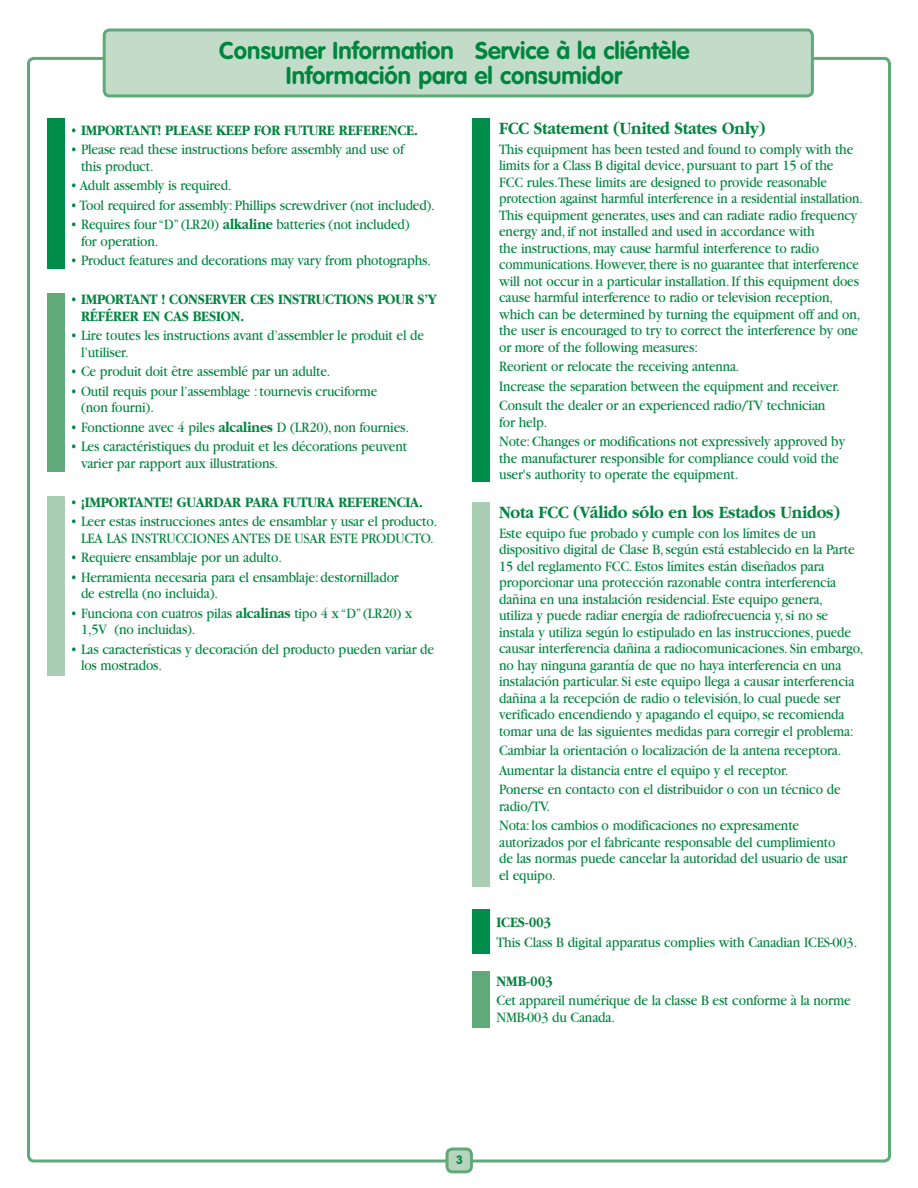
<style>
.page{position:relative;width:918px;height:1188px;background:#fff}
.page>*{position:absolute;margin:0;border:0;box-sizing:border-box;transform-origin:0 0}
.t1{font:700 24px/25.5px "VAG Rounded";color:#00853f;text-align:center}
.t2{font:700 18px "Garamond";letter-spacing:-.01em;color:#00853f;scale:.9 1}
.t3{font:15px/16.5px "Garamond";letter-spacing:-.01em;color:#00853f;scale:.9 1}
.t4{font:700 15px/16.5px "Garamond";letter-spacing:-.01em;color:#00853f;scale:.9 1}
.t5{font:700 12px "VAG Rounded";color:#00853f}
.s1{font-weight:400}
.s2{font-weight:700}
</style>
<div class="page">
<div style="left:47px;top:119px;width:18px;height:150px;background:#008d49"></div>
<div style="left:47px;top:293px;width:17px;height:178px;background:#60a979"></div>
<div style="left:47px;top:496px;width:17px;height:180px;background:#aaceb3"></div>
<div style="left:104px;top:30px;width:708px;height:66px;background:#c3dcc9;border-radius:5px"></div>
<div style="left:103px;top:28px;width:711px;height:69px;border:3px solid #60a979;border-radius:5px"></div>
<div style="left:473px;top:502px;width:17px;height:385px;background:#aaceb3"></div>
<div style="left:472px;top:119px;width:18px;height:363px;background:#008d49"></div>
<div style="left:473px;top:971px;width:17px;height:57px;background:#60a979"></div>
<div style="left:472px;top:909px;width:18px;height:45px;background:#008d49"></div>
<div style="left:447px;top:1149px;width:24px;height:23px;background:#b7d5be;border-radius:5px"></div>
<div style="left:446px;top:1147px;width:27px;height:26px;border:3px solid #60a979;border-radius:5px"></div>
<h1 class="t1" style="left:219px;top:39px;width:472px">Consumer Information Service à la cliéntèle<br>Información para el consumidor</h1>
<p class="t2" style="left:499px;top:121px;width:297px">FCC Statement (United States Only)</p>
<p class="t3" style="left:499px;top:142px;width:406px">This equipment has been tested and found to comply with the limits for a Class B digital device, pursuant to part 15 of the<br>FCC rules.These limits are designed to provide reasonable protection against harmful interference in a residential installation.<br>This equipment generates, uses and can radiate radio frequency energy and, if not installed and used in accordance with<br>the instructions, may cause harmful interference to radio communications. However, there is no guarantee that interference will not occur in a particular installation. If this equipment does cause harmful interference to radio or television reception, which can be determined by turning the equipment off and on, the user is encouraged to try to correct the interference by one or more of the following measures:</p>
<p class="t3" style="left:499px;top:358px;width:380px;line-height:19.5px">Reorient or relocate the receiving antenna.<br>Increase the separation between the equipment and receiver.<br>Consult the dealer or an experienced radio/TV technician</p>
<p class="t3" style="left:499px;top:414px;width:386px;line-height:19.5px">for help.<br>Note: Changes or modifications not expressively approved by</p>
<p class="t3" style="left:499px;top:451px;width:379px">the manufacturer responsible for compliance could void the user's authority to operate the equipment.</p>
<p class="t2" style="left:499px;top:505px;width:380px">Nota FCC (Válido sólo en los Estados Unidos)</p>
<p class="t3" style="left:499px;top:526px;width:406px">Este equipo fue probado y cumple con los límites de un dispositivo digital de Clase B, según está establecido en la Parte 15 del reglamento FCC. Estos límites están diseñados para proporcionar una protección razonable contra interferencia dañina en una instalación residencial. Este equipo genera,<br>utiliza y puede radiar energía de radiofrecuencia y, si no se instala y utiliza según lo estipulado en las instrucciones, puede causar interferencia dañina a radiocomunicaciones. Sin embargo, no hay ninguna garantía de que no haya interferencia en una instalación particular. Si este equipo llega a causar interferencia dañina a la recepción de radio o televisión, lo cual puede ser verificado encendiendo y apagando el equipo, se recomienda tomar una de las siguientes medidas para corregir el problema:</p>
<p class="t3" style="left:499px;top:742px;width:382px;line-height:19.5px">Cambiar la orientación o localización de la antena receptora.<br>Aumentar la distancia entre el equipo y el receptor.<br>Ponerse en contacto con el distribuidor o con un técnico de</p>
<p class="t3" style="left:499px;top:798px;width:335px;line-height:19.5px">radio/TV.<br>Nota: los cambios o modificaciones no expresamente</p>
<p class="t3" style="left:499px;top:835px;width:389px">autorizados por el fabricante responsable del cumplimiento de las normas puede cancelar la autoridad del usuario de usar el equipo.</p>
<p class="t4" style="left:496px;top:915px;width:62px">ICES-003</p>
<p class="t3" style="left:496px;top:935px;width:402px">This Class B digital apparatus complies with Canadian ICES-003.</p>
<p class="t4" style="left:496px;top:974px;width:64px">NMB-003</p>
<p class="t3" style="left:496px;top:994px;width:395px">Cet appareil numérique de la classe B est conforme à la norme<br>NMB-003 du Canada.</p>
<p class="t4" style="left:71px;top:123px;width:387px"><span class="s1">•</span> IMPORTANT! PLEASE KEEP FOR FUTURE REFERENCE.</p>
<p class="t3" style="left:81px;top:143px;width:361px;text-indent:-10px">• Please read these instructions before assembly and use of this product.</p>
<p class="t3" style="left:71px;top:179px;width:180px">• Adult assembly is required.</p>
<p class="t3" style="left:71px;top:198px;width:406px">• Tool required for assembly: Phillips screwdriver (not included).</p>
<p class="t3" style="left:81px;top:218px;width:367px;text-indent:-10px">• Requires four “D” (LR20) <span class="s2">alkaline</span> batteries (not included) for operation.</p>
<p class="t3" style="left:71px;top:254px;width:402px">• Product features and decorations may vary from photographs.</p>
<p class="t4" style="left:81px;top:293px;width:397px;text-indent:-10px"><span class="s1">•</span> IMPORTANT ! CONSERVER CES INSTRUCTIONS POUR S’Y<br>RÉFÉRER EN CAS BESION.</p>
<p class="t3" style="left:81px;top:329px;width:383px;text-indent:-10px">• Lire toutes les instructions avant d’assembler le produit el de l’utiliser.</p>
<p class="t3" style="left:71px;top:365px;width:290px">• Ce produit doit être assemblé par un adulte.</p>
<p class="t3" style="left:81px;top:384px;width:331px;text-indent:-10px">• Outil requis pour l’assemblage : tournevis cruciforme (non fourni).</p>
<p class="t3" style="left:71px;top:420px;width:377px">• Fonctionne avec 4 piles <span class="s2">alcalines</span> D (LR20), non fournies.</p>
<p class="t3" style="left:81px;top:440px;width:364px;text-indent:-10px">• Les caractéristiques du produit et les décorations peuvent varier par rapport aux illustrations.</p>
<p class="t4" style="left:71px;top:495px;width:393px"><span class="s1">•</span> ¡IMPORTANTE! GUARDAR PARA FUTURA REFERENCIA.</p>
<p class="t3" style="left:71px;top:515px;width:409px;text-align:center">• Leer estas instrucciones antes de ensamblar y usar el producto.<br>LEA LAS INSTRUCCIONES ANTES DE USAR ESTE PRODUCTO.</p>
<p class="t3" style="left:71px;top:551px;width:236px">• Requiere ensamblaje por un adulto.</p>
<p class="t3" style="left:81px;top:570px;width:355px;text-indent:-10px">• Herramienta necesaria para el ensamblaje: destornillador de estrella (no incluida).</p>
<p class="t3" style="left:81px;top:606px;width:370px;text-indent:-10px">• Funciona con cuatros pilas <span class="s2">alcalinas</span> tipo 4 x “D” (LR20) x<br>1,5V (no incluidas).</p>
<p class="t3" style="left:81px;top:642px;width:394px;text-indent:-10px">• Las características y decoración del producto pueden variar de los mostrados.</p>
<p class="t5" style="left:456px;top:1155px;width:8px">3</p>
</div>
